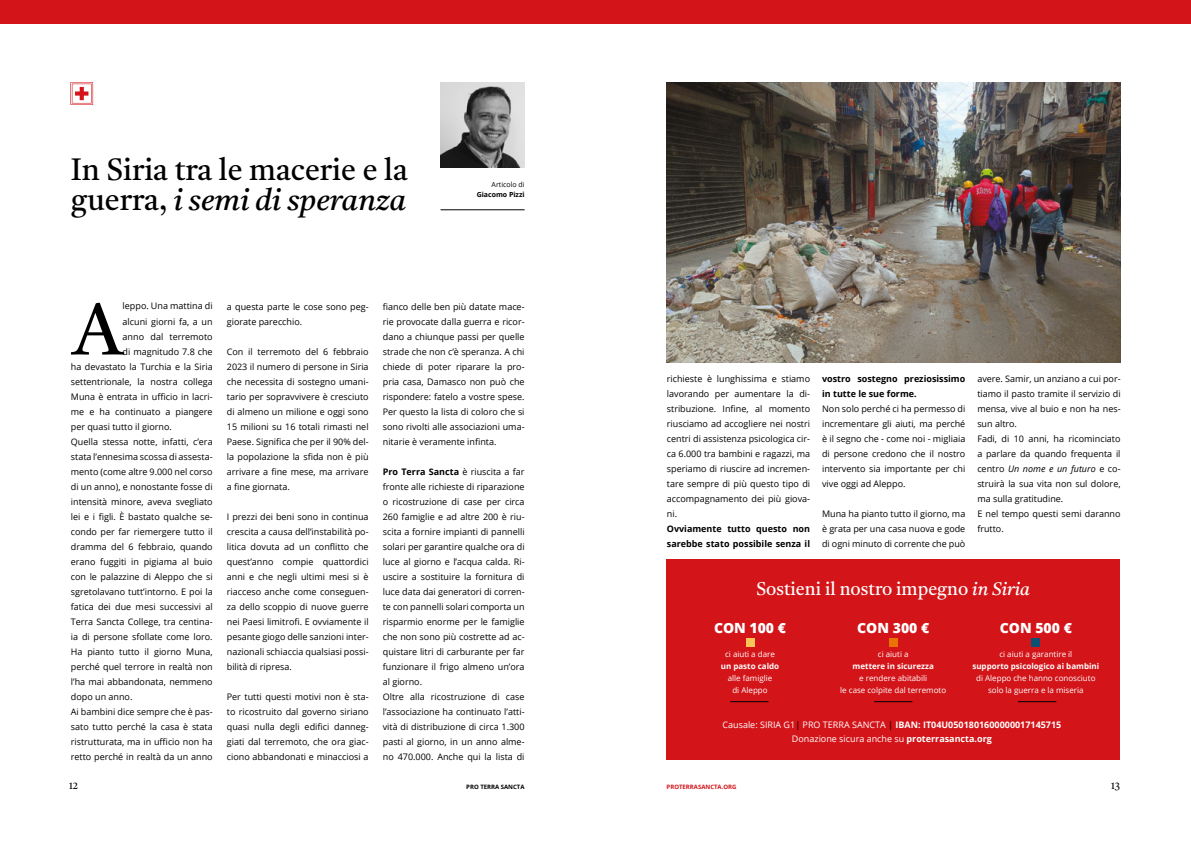
<style>
.page{position:relative;width:1191px;height:842px;background:#fff}
.page>*{position:absolute;margin:0;border:0;box-sizing:border-box;transform-origin:0 0}
.t1{font:73.2px "Castoro";color:#000}
.t2{font:30px/30px "Castoro";color:#000}
.t3{font:18px "Castoro";color:#fff}
.t4{font:800 14px "Open Sans";color:#fff}
.t5{font:10px "Castoro";color:#000}
.t6{font:9px/15px "Open Sans";color:#000;text-align:justify}
.t7{font:9px/14px "Open Sans";color:#fff;text-align:center}
.t8{font:700 9px/15px "Open Sans";color:#000}
.t9{font:8px/12px "Open Sans";color:#fff;text-align:center}
.t10{font:700 8px "Open Sans";color:#fff}
.t11{font:700 7px "Open Sans";color:#000}
.t12{font:7px "Open Sans";color:#000}
.t13{font:700 6px "Open Sans";color:#d31418}
.t14{font:700 6px "Open Sans";color:#000}
.s1{font-style:italic}
.s2{font-weight:700}
.s3{color:#000}
</style>
<div class="page">
<div style="left:0;top:0;width:1191px;height:23px;background:#d31418"></div>
<img style="left:440px;top:82px;width:84px;height:85px">
<hr style="left:440px;top:210px;width:84px;height:1px;background:#000">
<svg style="left:70px;top:82px;width:23px;height:23px"></svg>
<div style="left:666px;top:560px;width:454px;height:200px;background:#d31418"></div>
<div style="left:889px;top:639px;width:8px;height:8px;background:#e97306"></div>
<div style="left:746px;top:639px;width:8px;height:8px;background:#fcc357"></div>
<div style="left:1031px;top:639px;width:8px;height:8px;background:#0c5076"></div>
<hr style="left:730px;top:701px;width:38px;height:1px;background:#000">
<hr style="left:874px;top:701px;width:38px;height:1px;background:#000">
<hr style="left:1018px;top:701px;width:38px;height:1px;background:#000">
<img style="left:666px;top:82px;width:454px;height:280px">
<h2 class="t2" style="left:71px;top:157px;width:338px">In Siria tra le macerie e la guerra, <span class="s1">i semi di speranza</span></h2>
<p class="t12" style="left:491px;top:182px;width:34px">Articolo di</p>
<p class="t11" style="left:477px;top:192px;width:49px">Giacomo Pizzi</p>
<h1 class="t1" style="left:73px;top:299px;width:51px">A</h1>
<p class="t6" style="left:123px;top:300px;width:91px">leppo. Una mattina di</p>
<p class="t6" style="left:123px;top:315px;width:91px">alcuni giorni fa, a un</p>
<p class="t6" style="left:123px;top:330px;width:91px">anno dal terremoto</p>
<p class="t6" style="left:123px;top:345px;width:91px">di magnitudo 7.8 che</p>
<p class="t6" style="left:71px;top:360px;width:143px">ha devastato la Turchia e la Siria</p>
<p class="t6" style="left:71px;top:375px;width:143px">settentrionale, la nostra collega</p>
<p class="t6" style="left:71px;top:388px;width:143px">Muna è entrata in ufficio in lacri-</p>
<p class="t6" style="left:71px;top:405px;width:143px">me e ha continuato a piangere</p>
<p class="t6" style="left:71px;top:420px;width:102px">per quasi tutto il giorno.</p>
<p class="t6" style="left:71px;top:435px;width:143px">Quella stessa notte, infatti, c’era</p>
<p class="t6" style="left:71px;top:450px;width:143px">stata l’ennesima scossa di assesta-</p>
<p class="t6" style="left:71px;top:465px;width:143px">mento (come altre 9.000 nel corso</p>
<p class="t6" style="left:71px;top:480px;width:143px">di un anno), e nonostante fosse di</p>
<p class="t6" style="left:71px;top:495px;width:143px">intensità minore, aveva svegliato</p>
<p class="t6" style="left:71px;top:509px;width:143px">lei e i figli. È bastato qualche se-</p>
<p class="t6" style="left:71px;top:525px;width:143px">condo per far riemergere tutto il</p>
<p class="t6" style="left:71px;top:540px;width:143px">dramma del 6 febbraio, quando</p>
<p class="t6" style="left:71px;top:555px;width:143px">erano fuggiti in pigiama al buio</p>
<p class="t6" style="left:71px;top:570px;width:143px">con le palazzine di Aleppo che si</p>
<p class="t6" style="left:71px;top:585px;width:143px">sgretolavano tutt’intorno. E poi la</p>
<p class="t6" style="left:71px;top:600px;width:143px">fatica dei due mesi successivi al</p>
<p class="t6" style="left:71px;top:615px;width:143px">Terra Sancta College, tra centina-</p>
<p class="t6" style="left:71px;top:630px;width:143px">ia di persone sfollate come loro.</p>
<p class="t6" style="left:71px;top:645px;width:143px">Ha pianto tutto il giorno Muna,</p>
<p class="t6" style="left:71px;top:660px;width:143px">perché quel terrore in realtà non</p>
<p class="t6" style="left:71px;top:675px;width:143px">l’ha mai abbandonata, nemmeno</p>
<p class="t6" style="left:71px;top:690px;width:63px">dopo un anno.</p>
<p class="t6" style="left:71px;top:705px;width:143px">Ai bambini dice sempre che è pas-</p>
<p class="t6" style="left:71px;top:720px;width:143px">sato tutto perché la casa è stata</p>
<p class="t6" style="left:71px;top:734px;width:143px">ristrutturata, ma in ufficio non ha</p>
<p class="t6" style="left:71px;top:750px;width:143px">retto perché in realtà da un anno</p>
<p class="t6" style="left:227px;top:300px;width:143px">a questa parte le cose sono peg&shy;giorate parecchio.</p>
<p class="t6" style="left:227px;top:345px;width:143px">Con il terremoto del 6 febbraio 2023 il numero di persone in Siria che necessita di sostegno umani&shy;tario per sopravvivere è cresciuto di almeno un milione e oggi sono 15 milioni su 16 totali rimasti nel Paese. Significa che per il 90% del&shy;la popolazione la sfida non è più arrivare a fine mese, ma arrivare a fine giornata.</p>
<p class="t6" style="left:227px;top:510px;width:143px">I prezzi dei beni sono in continua crescita a causa dell’instabilità po&shy;litica dovuta ad un conflitto che quest’anno compie quattordici anni e che negli ultimi mesi si è riacceso anche come conseguen&shy;za dello scoppio di nuove guerre nei Paesi limitrofi. E ovviamente il pesante giogo delle sanzioni inter&shy;nazionali schiaccia qualsiasi possi&shy;bilità di ripresa.</p>
<p class="t6" style="left:227px;top:690px;width:143px">Per tutti questi motivi non è sta&shy;to ricostruito dal governo siriano quasi nulla degli edifici danneg&shy;giati dal terremoto, che ora giac&shy;ciono abbandonati e minacciosi a</p>
<p class="t6" style="left:383px;top:299px;width:143px">fianco delle ben più datate mace&shy;rie provocate dalla guerra e ricor&shy;dano a chiunque passi per quelle strade che non c’è speranza. A chi chiede di poter riparare la pro&shy;pria casa, Damasco non può che rispondere: fatelo a vostre spese.<br>Per questo la lista di coloro che si sono rivolti alle associazioni uma&shy;nitarie è veramente infinta.</p>
<p class="t6" style="left:383px;top:465px;width:143px;text-align:left"><span class="s2">Pro Terra Sancta</span> è riuscita a far fronte alle richieste di riparazione o ricostruzione di case per circa 260 famiglie e ad altre 200 è riu&shy;scita a fornire impianti di pannelli solari per garantire qualche ora di luce al giorno e l’acqua calda. Ri&shy;uscire a sostituire la fornitura di luce data dai generatori di corren&shy;te con pannelli solari comporta un risparmio enorme per le famiglie che non sono più costrette ad ac&shy;quistare litri di carburante per far funzionare il frigo almeno un’ora al giorno.<br>Oltre alla ricostruzione di case l’associazione ha continuato l’atti&shy;vità di distribuzione di circa 1.300 pasti al giorno, in un anno alme&shy;no 470.000. Anche qui la lista di</p>
<p class="t6" style="left:667px;top:372px;width:145px">richieste è lunghissima e stiamo lavorando per aumentare la di&shy;stribuzione. Infine, al momento riusciamo ad accogliere nei nostri centri di assistenza psicologica cir&shy;ca 6.000 tra bambini e ragazzi, ma speriamo di riuscire ad incremen&shy;tare sempre di più questo tipo di accompagnamento dei più giova&shy;ni.</p>
<p class="t8" style="left:667px;top:522px;width:145px">Ovviamente tutto questo non sarebbe stato possibile senza il</p>
<p class="t8" style="left:822px;top:372px;width:145px">vostro sostegno preziosissimo in tutte le sue forme.</p>
<p class="t6" style="left:822px;top:402px;width:145px">Non solo perché ci ha permesso di incrementare gli aiuti, ma perché è il segno che - come noi - migliaia di persone credono che il nostro intervento sia importante per chi vive oggi ad Aleppo.</p>
<p class="t6" style="left:822px;top:507px;width:145px">Muna ha pianto tutto il giorno, ma è grata per una casa nuova e gode di ogni minuto di corrente che può</p>
<p class="t6" style="left:977px;top:372px;width:145px;text-align:left">avere. Samir, un anziano a cui por&shy;tiamo il pasto tramite il servizio di mensa, vive al buio e non ha nes&shy;sun altro.<br>Fadi, di 10 anni, ha ricominciato a parlare da quando frequenta il centro <span class="s1">Un nome e un futuro</span> e co&shy;struirà la sua vita non sul dolore, ma sulla gratitudine.<br>E nel tempo questi semi daranno frutto.</p>
<h3 class="t3" style="left:756px;top:582px;width:275px">Sostieni il nostro impegno <span class="s1">in Siria</span></h3>
<h3 class="t4" style="left:714px;top:620px;width:74px">CON 100 €</h3>
<p class="t9" style="left:725px;top:648px;width:51px">ci aiuti a dare</p>
<p class="t10" style="left:721px;top:662px;width:60px">un pasto caldo</p>
<p class="t9" style="left:727px;top:672px;width:46px">alle famiglie di Aleppo</p>
<h3 class="t4" style="left:857px;top:620px;width:74px">CON 300 €</h3>
<p class="t9" style="left:878px;top:648px;width:32px">ci aiuti a</p>
<p class="t10" style="left:852px;top:662px;width:83px">mettere in sicurezza</p>
<p class="t9" style="left:840px;top:672px;width:107px">e rendere abitabili<br>le case colpite dal terremoto</p>
<h3 class="t4" style="left:999px;top:620px;width:74px">CON 500 €</h3>
<p class="t9" style="left:999px;top:648px;width:74px">ci aiuti a garantire il</p>
<p class="t10" style="left:972px;top:662px;width:128px">supporto psicologico ai bambini</p>
<p class="t9" style="left:976px;top:672px;width:121px">di Aleppo che hanno conosciuto solo la guerra e la miseria</p>
<p class="t7" style="left:722px;top:718px;width:340px">Causale: SIRIA G1<span class="s3">|</span> PRO TERRA SANCTA <span class="s3">|</span> <span class="s2">IBAN: IT04U0501801600000017145715<br></span>Donazione sicura anche su <span class="s2">proterrasancta.org</span></p>
<p class="t5" style="left:69px;top:782px;width:11px">12</p>
<p class="t5" style="left:1111px;top:782px;width:10px">13</p>
<p class="t14" style="left:466px;top:784px;width:60px">PRO TERRA SANCTA</p>
<p class="t13" style="left:666px;top:784px;width:71px">PROTERRASANCTA.ORG</p>
</div>
